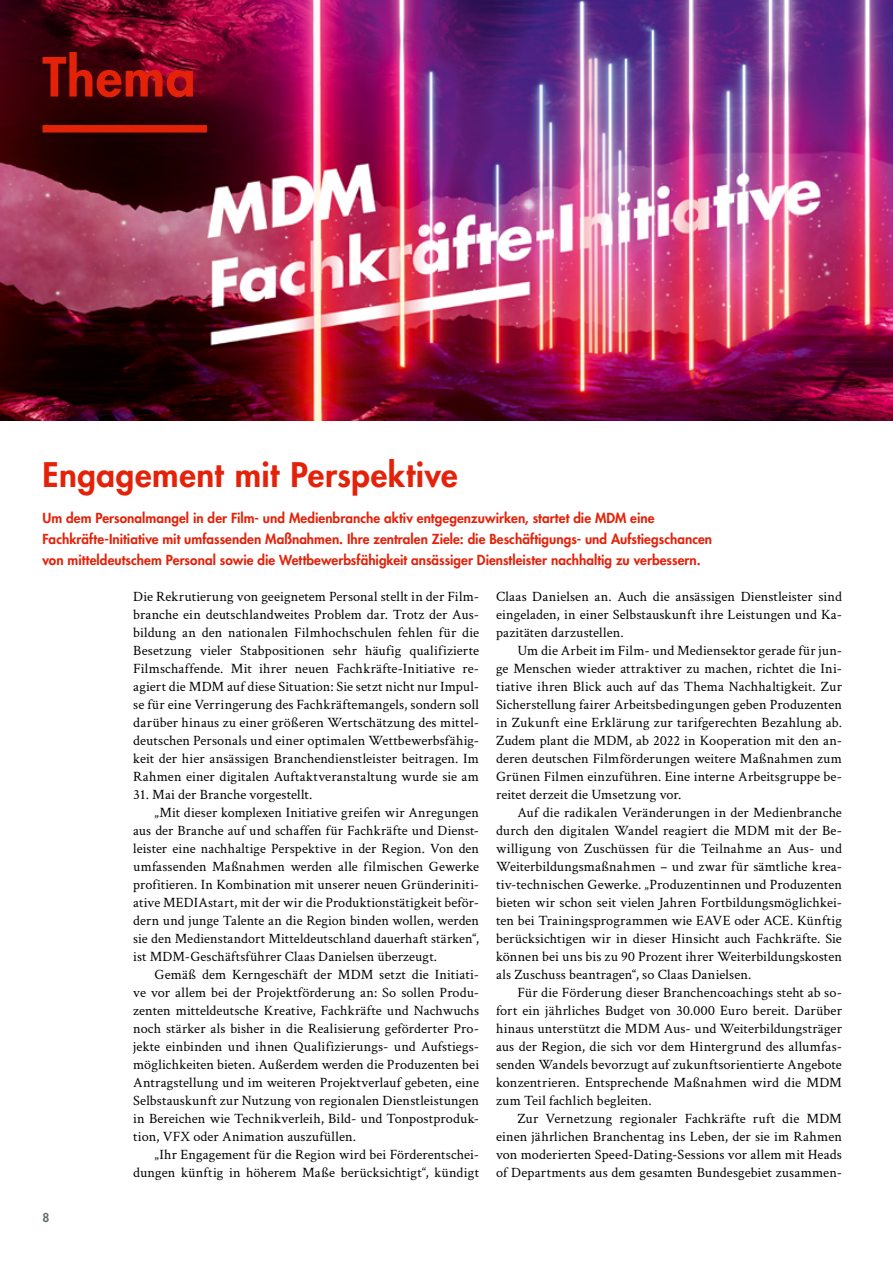
<style>
.page{position:relative;width:893px;height:1263px;background:#fff}
.page>*{position:absolute;margin:0;border:0;box-sizing:border-box;transform-origin:0 0}
.t1{font:800 52.5px "Futura Std";letter-spacing:.015em;color:#e4220a}
.t2{font:800 33px "Futura Std";letter-spacing:.02em;color:#e4220a}
.t3{font:14.25px/18px "Crimson Text";letter-spacing:.005em;color:#000;text-align:justify}
.t4{font:800 13.5px/21px "Futura Std";letter-spacing:.005em;color:#e4220a}
.t5{font:800 12px "Futura Std";color:#677168}
</style>
<div class="page">
<img style="left:0;top:0;width:893px;height:421px">
<div style="left:43px;top:125px;width:164px;height:8px;background:#e4220a"></div>
<h1 class="t1" style="left:43px;top:44px;width:155px">Thema</h1>
<h2 class="t2" style="left:43px;top:454px;width:417px">Engagement mit Perspektive</h2>
<p class="t4" style="left:43px;top:507px;width:671px">Um dem Personalmangel in der Film- und Medienbranche aktiv entgegenzuwirken, startet die MDM eine<br>Fachkräfte-Initiative mit umfassenden Maßnahmen. Ihre zentralen Ziele: die Beschäftigungs- und Aufstiegschancen von mitteldeutschem Personal sowie die Wettbewerbsfähigkeit ansässiger Dienstleister nachhaltig zu verbessern.</p>
<p class="t5" style="left:43px;top:1210px;width:8px">8</p>
<p class="t3" style="left:133px;top:586px;width:347px">Die Rekrutierung von geeignetem Personal stellt in der Film&shy;branche ein deutschlandweites Problem dar. Trotz der Aus&shy;bildung an den nationalen Filmhochschulen fehlen für die Besetzung vieler Stabpositionen sehr häufig qualifizierte Filmschaffende. Mit ihrer neuen Fachkräfte-Initiative re&shy;agiert die MDM auf diese Situation: Sie setzt nicht nur Impul&shy;se für eine Verringerung des Fachkräftemangels, sondern soll darüber hinaus zu einer größeren Wertschätzung des mittel&shy;deutschen Personals und einer optimalen Wettbewerbsfähig&shy;keit der hier ansässigen Branchendienstleister beitragen. Im Rahmen einer digitalen Auftaktveranstaltung wurde sie am</p>
<p class="t3" style="left:133px;top:784px;width:181px">31. Mai der Branche vorgestellt.</p>
<p class="t3" style="left:154px;top:802px;width:326px">„Mit dieser komplexen Initiative greifen wir Anregungen</p>
<p class="t3" style="left:133px;top:820px;width:347px">aus der Branche auf und schaffen für Fachkräfte und Dienst-</p>
<p class="t3" style="left:133px;top:838px;width:347px">leister eine nachhaltige Perspektive in der Region. Von den</p>
<p class="t3" style="left:133px;top:856px;width:347px">umfassenden Maßnahmen werden alle filmischen Gewerke</p>
<p class="t3" style="left:133px;top:874px;width:347px">profitieren. In Kombination mit unserer neuen Gründeriniti-</p>
<p class="t3" style="left:133px;top:892px;width:347px">ative MEDIAstart, mit der wir die Produktionstätigkeit beför-</p>
<p class="t3" style="left:133px;top:910px;width:347px">dern und junge Talente an die Region binden wollen, werden</p>
<p class="t3" style="left:133px;top:928px;width:347px">sie den Medienstandort Mitteldeutschland dauerhaft stärken“,</p>
<p class="t3" style="left:133px;top:946px;width:305px">ist MDM-Geschäftsführer Claas Danielsen überzeugt.</p>
<p class="t3" style="left:154px;top:964px;width:326px">Gemäß dem Kerngeschäft der MDM setzt die Initiati-</p>
<p class="t3" style="left:133px;top:982px;width:347px">ve vor allem bei der Projektförderung an: So sollen Produ-</p>
<p class="t3" style="left:133px;top:1000px;width:347px">zenten mitteldeutsche Kreative, Fachkräfte und Nachwuchs</p>
<p class="t3" style="left:133px;top:1018px;width:347px">noch stärker als bisher in die Realisierung geförderter Pro-</p>
<p class="t3" style="left:133px;top:1036px;width:347px">jekte einbinden und ihnen Qualifizierungs- und Aufstiegs-</p>
<p class="t3" style="left:133px;top:1054px;width:347px">möglichkeiten bieten. Außerdem werden die Produzenten bei</p>
<p class="t3" style="left:133px;top:1072px;width:347px">Antragstellung und im weiteren Projektverlauf gebeten, eine</p>
<p class="t3" style="left:133px;top:1090px;width:347px">Selbstauskunft zur Nutzung von regionalen Dienstleistungen</p>
<p class="t3" style="left:133px;top:1108px;width:347px">in Bereichen wie Technikverleih, Bild- und Tonpostproduk-</p>
<p class="t3" style="left:133px;top:1126px;width:224px">tion, VFX oder Animation auszufüllen.</p>
<p class="t3" style="left:154px;top:1144px;width:326px">„Ihr Engagement für die Region wird bei Förderentschei-</p>
<p class="t3" style="left:133px;top:1162px;width:347px">dungen künftig in höherem Maße berücksichtigt“, kündigt</p>
<p class="t3" style="left:496px;top:586px;width:347px">Claas Danielsen an. Auch die ansässigen Dienstleister sind eingeladen, in einer Selbstauskunft ihre Leistungen und Ka&shy;pazitäten darzustellen.</p>
<p class="t3" style="left:496px;top:640px;width:347px;text-indent:21px">Um die Arbeit im Film- und Mediensektor gerade für jun&shy;ge Menschen wieder attraktiver zu machen, richtet die Ini&shy;tiative ihren Blick auch auf das Thema Nachhaltigkeit. Zur Sicherstellung fairer Arbeitsbedingungen geben Produzenten in Zukunft eine Erklärung zur tarifgerechten Bezahlung ab.<br>Zudem plant die MDM, ab 2022 in Kooperation mit den an&shy;deren deutschen Filmförderungen weitere Maßnahmen zum Grünen Filmen einzuführen. Eine interne Arbeitsgruppe be&shy;reitet derzeit die Umsetzung vor.</p>
<p class="t3" style="left:496px;top:802px;width:347px;text-indent:21px">Auf die radikalen Veränderungen in der Medienbranche durch den digitalen Wandel reagiert die MDM mit der Be&shy;willigung von Zuschüssen für die Teilnahme an Aus- und Weiterbildungsmaßnahmen – und zwar für sämtliche krea&shy;tiv-technischen Gewerke. „Produzentinnen und Produzenten bieten wir schon seit vielen Jahren Fortbildungsmöglichkei&shy;ten bei Trainingsprogrammen wie EAVE oder ACE. Künftig berücksichtigen wir in dieser Hinsicht auch Fachkräfte. Sie können bei uns bis zu 90 Prozent ihrer Weiterbildungskosten als Zuschuss beantragen“, so Claas Danielsen.</p>
<p class="t3" style="left:496px;top:982px;width:347px;text-indent:21px">Für die Förderung dieser Branchencoachings steht ab so&shy;fort ein jährliches Budget von 30.000 Euro bereit. Darüber hinaus unterstützt die MDM Aus- und Weiterbildungsträger aus der Region, die sich vor dem Hintergrund des allumfas&shy;senden Wandels bevorzugt auf zukunftsorientierte Angebote konzentrieren. Entsprechende Maßnahmen wird die MDM zum Teil fachlich begleiten.</p>
<p class="t3" style="left:496px;top:1108px;width:347px;text-indent:21px">Zur Vernetzung regionaler Fachkräfte ruft die MDM einen jährlichen Branchentag ins Leben, der sie im Rahmen von moderierten Speed-Dating-Sessions vor allem mit Heads of Departments aus dem gesamten Bundesgebiet zusammen-</p>
</div>
